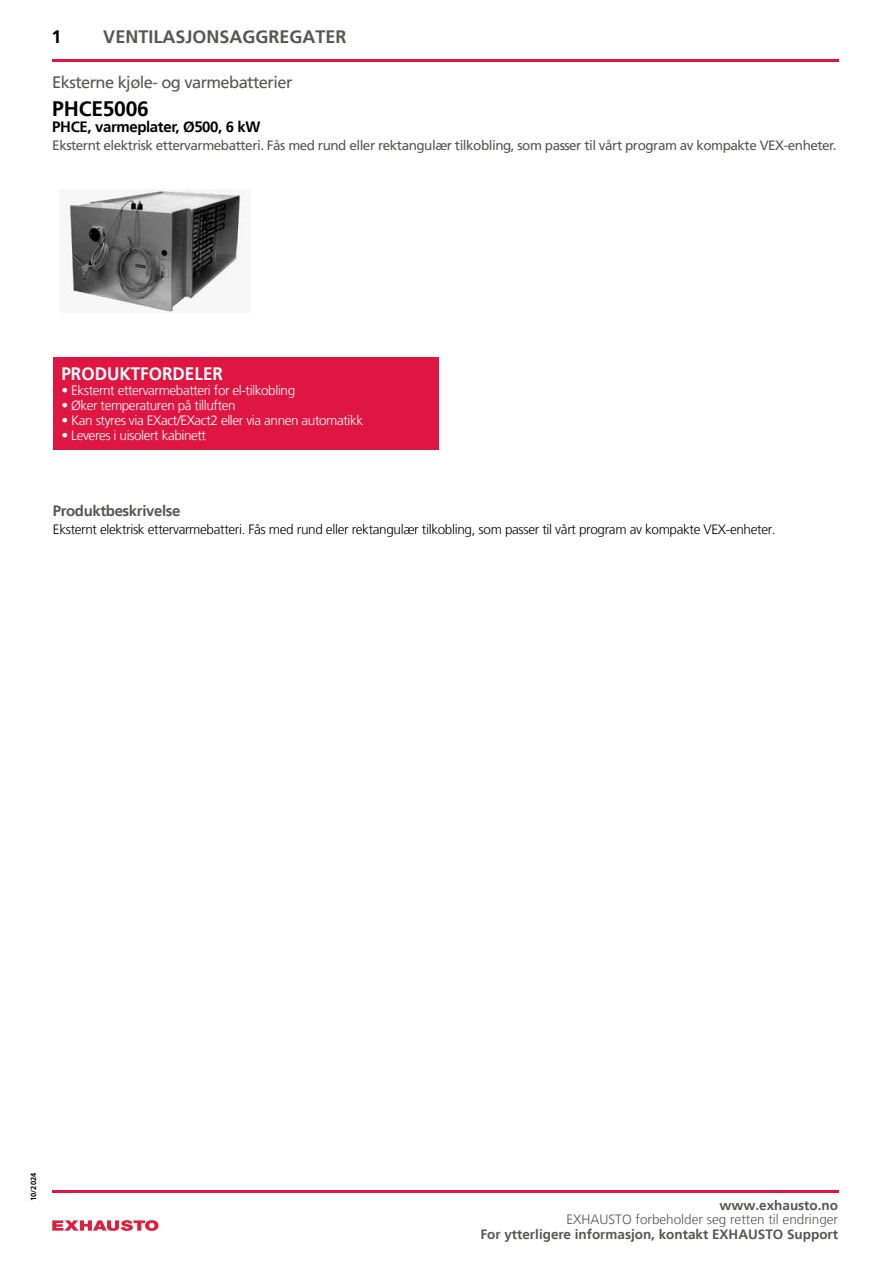
<style>
.page{position:relative;width:893px;height:1263px;background:#fff}
.page>*{position:absolute;margin:0;border:0;box-sizing:border-box;transform-origin:0 0}
.t1{font:700 21px "Frutiger LT";letter-spacing:-.01em;color:#000}
.t2{font:700 18px "Frutiger LT";color:#575756}
.t3{font:700 18px "Frutiger LT";color:#fff;scale:.95 1}
.t4{font:700 18px "Frutiger LT";color:#000}
.t5{font:16.5px "Frutiger LT";letter-spacing:-.035em;color:#575756}
.t6{font:700 15px "Frutiger LT";letter-spacing:-.025em;color:#000}
.t7{font:700 15px "Frutiger LT";letter-spacing:-.025em;color:#575756}
.t8{font:300 13.5px "Frutiger LT";letter-spacing:-.03em;color:#fff}
.t9{font:13.5px "Frutiger LT";letter-spacing:-.035em;color:#575756}
.t10{font:300 13.5px "Frutiger LT";letter-spacing:-.025em;color:#000}
.t11{font:700 13.5px "Frutiger LT";color:#575756}
.t12{font:300 13.5px "Frutiger LT";color:#575756}
.t13{font:700 7.5px "Frutiger LT";color:#000}
</style>
<div class="page">
<img style="left:65px;top:190px;width:179px;height:122px">
<div style="left:53px;top:358px;width:386px;height:92px;background:#df1641"></div>
<svg style="left:52px;top:1220px;width:107px;height:11px"></svg>
<hr style="left:52px;top:60px;width:787px;height:2px;background:#df1641">
<hr style="left:52px;top:1190px;width:787px;height:2px;background:#df1641">
<h2 class="t4" style="left:52px;top:27px;width:12px">1</h2>
<h2 class="t2" style="left:103px;top:27px;width:245px">VENTILASJONSAGGREGATER</h2>
<p class="t5" style="left:52px;top:73px;width:242px">Eksterne kjøle- og varmebatterier</p>
<h1 class="t1" style="left:52px;top:96px;width:98px">PHCE5006</h1>
<p class="t6" style="left:52px;top:118px;width:210px">PHCE, varmeplater, Ø500, 6 kW</p>
<p class="t9" style="left:52px;top:138px;width:786px">Eksternt elektrisk ettervarmebatteri. Fås med rund eller rektangulær tilkobling, som passer til vårt program av kompakte VEX-enheter.</p>
<h2 class="t3" style="left:61px;top:363px;width:172px">PRODUKTFORDELER</h2>
<p class="t8" style="left:61px;top:382px;width:235px">• Eksternt ettervarmebatteri for el-tilkobling</p>
<p class="t8" style="left:61px;top:397px;width:176px">• Øker temperaturen på tilluften</p>
<p class="t8" style="left:61px;top:412px;width:303px">• Kan styres via EXact/EXact2 eller via annen automatikk</p>
<p class="t8" style="left:61px;top:427px;width:146px">• Leveres i uisolert kabinett</p>
<p class="t7" style="left:53px;top:502px;width:129px">Produktbeskrivelse</p>
<p class="t10" style="left:53px;top:522px;width:724px">Eksternt elektrisk ettervarmebatteri. Fås med rund eller rektangulær tilkobling, som passer til vårt program av kompakte VEX-enheter.</p>
<p class="t13" style="left:29px;top:1201px;width:29px;rotate:-90deg">10/2024</p>
<p class="t11" style="left:719px;top:1198px;width:120px">www.exhausto.no</p>
<p class="t12" style="left:566px;top:1212px;width:273px">EXHAUSTO forbeholder seg retten til endringer</p>
<p class="t11" style="left:480px;top:1226px;width:359px">For ytterligere informasjon, kontakt EXHAUSTO Support</p>
</div>
